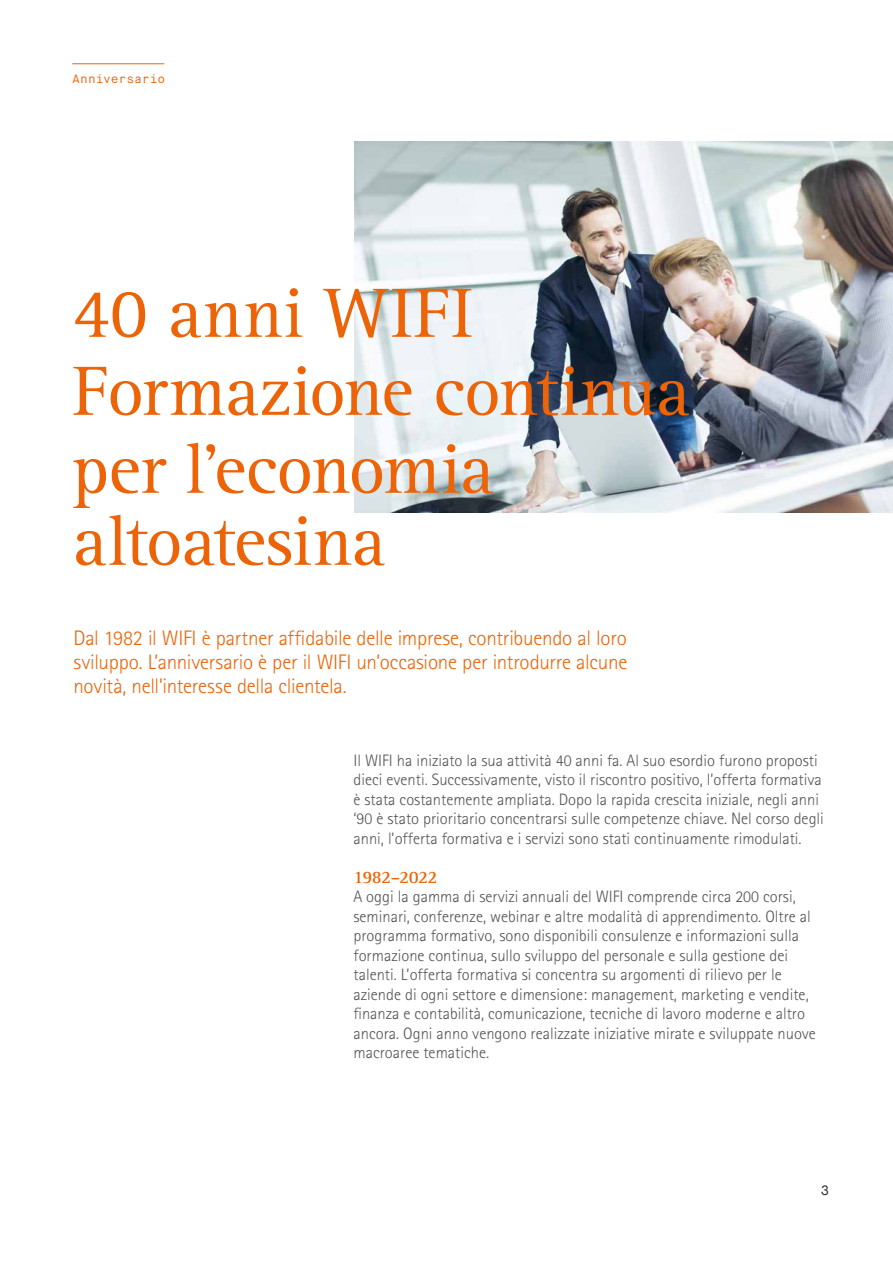
<style>
.page{position:relative;width:893px;height:1263px;background:#fff}
.page>*{position:absolute;margin:0;border:0;box-sizing:border-box;transform-origin:0 0}
.t1{font:72px/78px "Rotis Serif";letter-spacing:-.02em;color:#ec6407}
.t2{font:300 21px/24px "Rotis Sans Serif";letter-spacing:-.01em;color:#ec6407;text-align:justify}
.t3{font:700 18px "Rotis Serif";letter-spacing:-.035em;color:#ec6407}
.t4{font:300 16.5px/19.5px "Rotis Sans Serif";color:#575253}
.t5{font:13.5px "Maison Neue Mono";color:#1d1d1b}
.t6{font:12px "Maison Neue Mono";color:#ec6407}
</style>
<div class="page">
<img style="left:354px;top:142px;width:539px;height:370px">
<hr style="left:72px;top:63px;width:92px;height:1px;background:#ec6407">
<p class="t6" style="left:72px;top:72px;width:95px">Anniversario</p>
<h1 class="t1" style="left:72px;top:276px;width:619px">40 anni WIFI<br>Formazione continua per l’economia</h1>
<h1 class="t1" style="left:72px;top:504px;width:315px">altoatesina</h1>
<p class="t2" style="left:73px;top:626px;width:555px">Dal 1982 il WIFI è partner affidabile delle imprese, contribuendo al loro sviluppo. L’anniversario è per il WIFI un’occasione per introdurre alcune novità, nell’interesse della clientela.</p>
<p class="t4" style="left:353px;top:750px;width:472px">Il WIFI ha iniziato la sua attività 40 anni fa. Al suo esordio furono proposti dieci eventi. Successivamente, visto il riscontro positivo, l’offerta formativa è stata costantemente ampliata. Dopo la rapida crescita iniziale, negli anni ‘90 è stato prioritario concentrarsi sulle competenze chiave. Nel corso degli anni, l’offerta formativa e i servizi sono stati continuamente rimodulati.</p>
<p class="t3" style="left:353px;top:866px;width:86px">1982–2022</p>
<p class="t4" style="left:353px;top:887px;width:464px">A oggi la gamma di servizi annuali del WIFI comprende circa 200 corsi, seminari, conferenze, webinar e altre modalità di apprendimento. Oltre al programma formativo, sono disponibili consulenze e informazioni sulla formazione continua, sullo sviluppo del personale e sulla gestione dei talenti. L’offerta formativa si concentra su argomenti di rilievo per le aziende di ogni settore e dimensione: management, marketing e vendite, finanza e contabilità, comunicazione, tecniche di lavoro moderne e altro ancora. Ogni anno vengono realizzate iniziative mirate e sviluppate nuove macroaree tematiche.</p>
<p class="t5" style="left:820px;top:1182px;width:10px">3</p>
</div>
